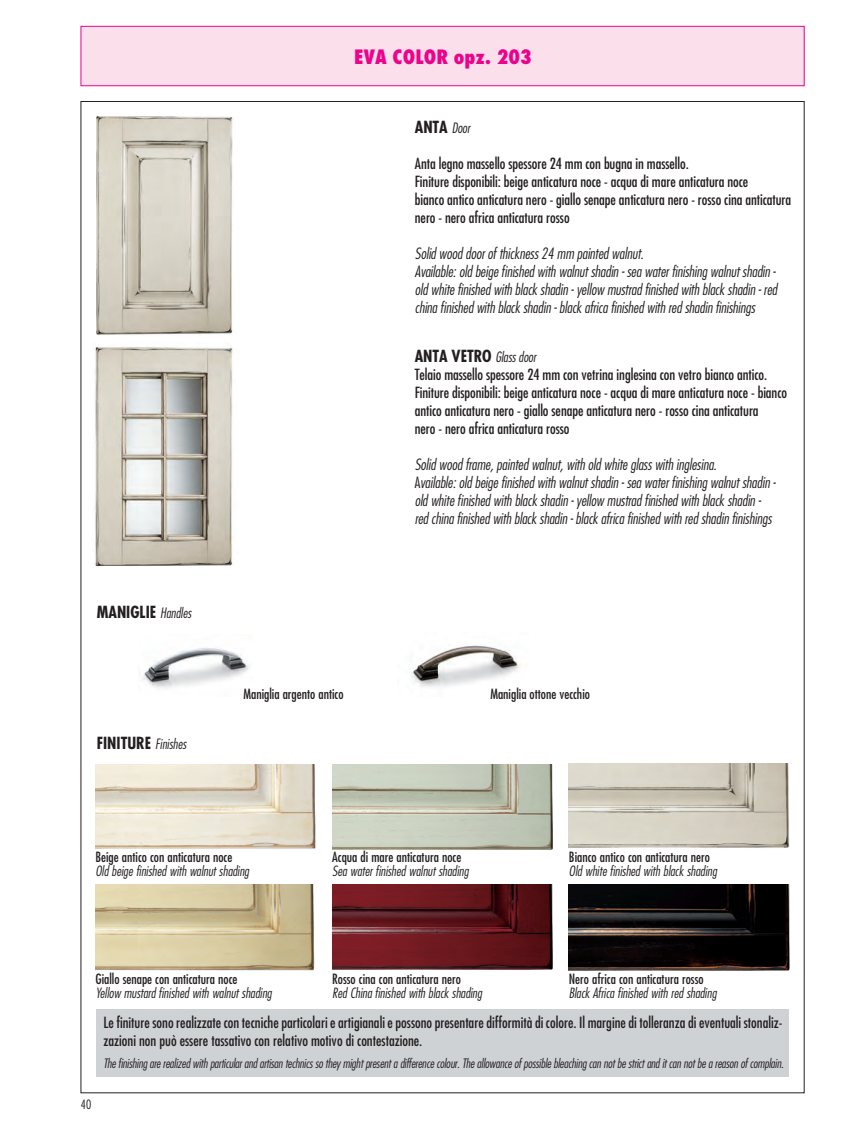
<style>
.page{position:relative;width:849px;height:1140px;background:#fff}
.page>*{position:absolute;margin:0;border:0;box-sizing:border-box;transform-origin:0 0}
.t1{font:800 condensed 19.25px "Futura";color:#ed028c}
.t2{font:700 condensed 16.25px "Futura";color:#231f20}
.t3{font:italic 300 condensed 15.12px/18px "Futura";letter-spacing:-.005em;color:#231f20}
.t4{font:condensed 15px/18px "Futura";letter-spacing:-.005em;color:#231f20}
.t5{font:condensed 13.75px "Futura";color:#231f20}
.t6{font:italic 300 condensed 13.75px "Futura";color:#231f20}
.t7{font:italic 300 condensed 12.62px "Futura";letter-spacing:-.01em;color:#231f20}
.t8{font:300 condensed 12.5px "Futura";color:#231f20}
.s1{font-weight:300;font-style:italic;font-size:13.88px}
.s2{font-style:normal}
</style>
<div class="page">
<div style="left:81px;top:26px;width:723px;height:60px;background:#fbdfeb"></div>
<div style="left:81px;top:26px;width:723px;height:60px;border:1px solid #ed028c"></div>
<img style="left:96px;top:116px;width:137px;height:219px">
<img style="left:94px;top:347px;width:139px;height:218px">
<img style="left:96px;top:764px;width:219px;height:84px">
<img style="left:332px;top:764px;width:220px;height:84px">
<img style="left:569px;top:763px;width:220px;height:85px">
<img style="left:95px;top:884px;width:220px;height:85px">
<img style="left:332px;top:884px;width:220px;height:85px">
<img style="left:568px;top:884px;width:221px;height:85px">
<div style="left:96px;top:1009px;width:692px;height:67px;background:#cfd2d5"></div>
<img style="left:411px;top:645px;width:109px;height:42px">
<img style="left:140px;top:647px;width:109px;height:41px">
<p class="t1" style="left:354px;top:44px;width:179px">EVA COLOR opz. 203</p>
<p class="t2" style="left:415px;top:116px;width:57px">ANTA <span class="s1">Door</span></p>
<p class="t4" style="left:415px;top:154px;width:378px">Anta legno massello spessore 24 mm con bugna in massello.<br>Finiture disponibili: beige anticatura noce - acqua di mare anticatura noce<br>bianco antico anticatura nero - giallo senape anticatura nero - rosso cina anticatura nero - nero africa anticatura rosso</p>
<p class="t3" style="left:415px;top:244px;width:364px">Solid wood door of thickness 24 mm painted walnut.<br>Available: old beige finished with walnut shadin - sea water finishing walnut shadin - old white finished with black shadin - yellow mustrad finished with black shadin - red china finished with black shadin - black africa finished with red shadin finishings</p>
<p class="t2" style="left:97px;top:601px;width:96px">MANIGLIE <span class="s1">Handles</span></p>
<p class="t2" style="left:97px;top:732px;width:91px">FINITURE <span class="s1">Finishes</span></p>
<p class="t2" style="left:414px;top:345px;width:123px">ANTA VETRO <span class="s1">Glass door</span></p>
<p class="t4" style="left:414px;top:365px;width:374px">Telaio massello spessore 24 mm con vetrina inglesina con vetro bianco antico.<br>Finiture disponibili: beige anticatura noce - acqua di mare anticatura noce - bianco antico anticatura nero - giallo senape anticatura nero - rosso cina anticatura<br>nero - nero africa anticatura rosso</p>
<p class="t3" style="left:414px;top:455px;width:362px">Solid wood frame, painted walnut, with old white glass with inglesina.<br><span class="s2">A</span>vailable: old beige finished with walnut shadin - sea water finishing walnut shadin - old white finished with black shadin - yellow mustrad finished with black shadin - red china finished with black shadin - black africa finished with red shadin finishings</p>
<p class="t5" style="left:243px;top:684px;width:102px">Maniglia argento antico</p>
<p class="t5" style="left:490px;top:684px;width:101px">Maniglia ottone vecchio</p>
<p class="t5" style="left:95px;top:847px;width:138px">Beige antico con anticatura noce</p>
<p class="t6" style="left:95px;top:861px;width:155px">Old beige finished with walnut shading</p>
<p class="t5" style="left:95px;top:970px;width:144px">Giallo senape con anticatura noce</p>
<p class="t6" style="left:95px;top:984px;width:178px">Yellow mustard finished with walnut shading</p>
<p class="t5" style="left:332px;top:847px;width:131px">Acqua di mare anticatura noce</p>
<p class="t6" style="left:332px;top:861px;width:138px">Sea water finished walnut shading</p>
<p class="t5" style="left:332px;top:970px;width:130px">Rosso cina con anticatura nero</p>
<p class="t6" style="left:332px;top:984px;width:151px">Red China finished with black shading</p>
<p class="t5" style="left:569px;top:847px;width:143px">Bianco antico con anticatura nero</p>
<p class="t6" style="left:569px;top:861px;width:149px">Old white finished with black shading</p>
<p class="t5" style="left:568px;top:970px;width:136px">Nero africa con anticatura rosso</p>
<p class="t6" style="left:568px;top:984px;width:149px">Black Africa finished with red shading</p>
<p class="t8" style="left:81px;top:1096px;width:12px">40</p>
<p class="t4" style="left:103px;top:1013px;width:680px">Le finiture sono realizzate con tecniche particolari e artigianali e possono presentare difformità di colore. Il margine di tolleranza di eventuali stonaliz&shy;zazioni non può essere tassativo con relativo motivo di contestazione.</p>
<p class="t7" style="left:103px;top:1054px;width:681px">The finishing are realized with particular and artisan technics so they might present a difference colour. The allowance of possible bleaching can not be strict and it can not be a reason of complain.</p>
</div>
